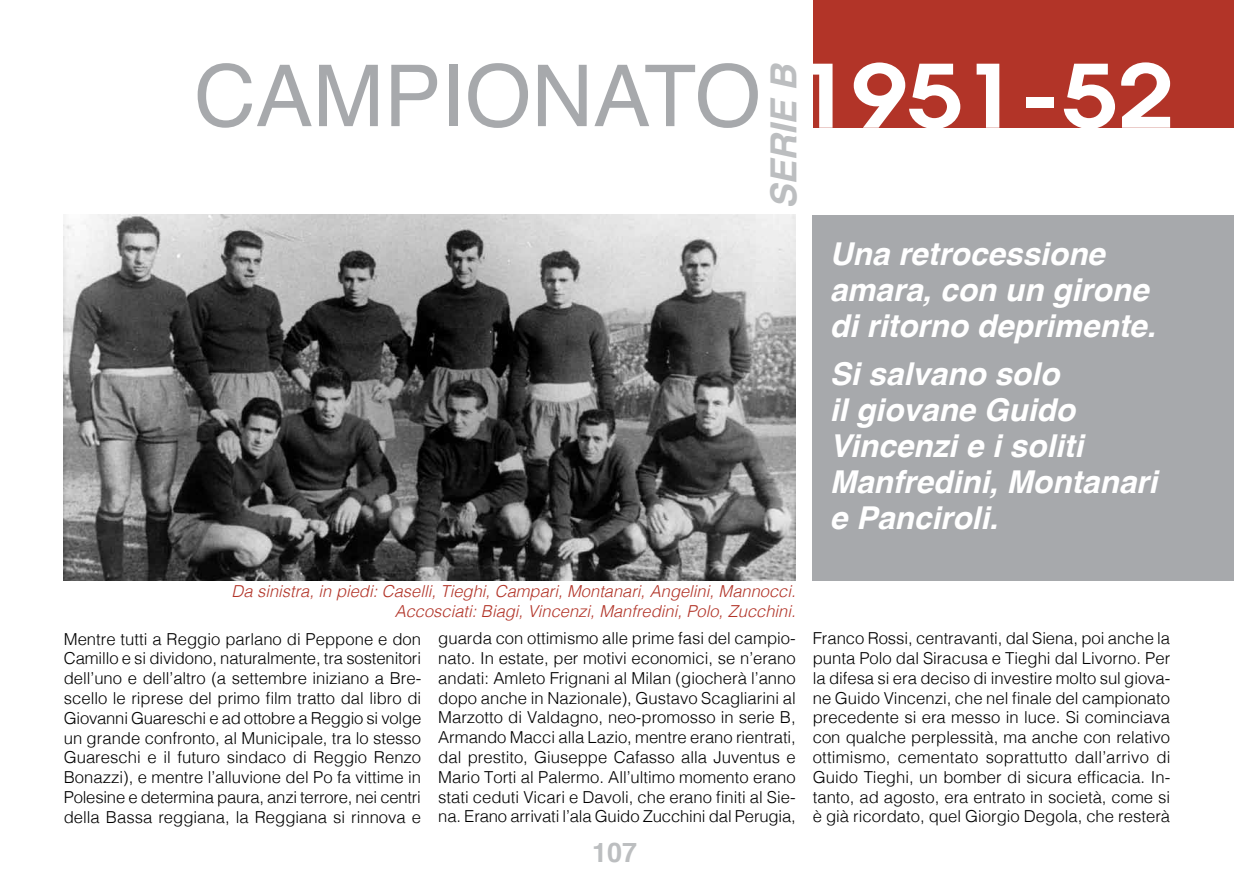
<style>
.page{position:relative;width:1234px;height:893px;background:#fff}
.page>*{position:absolute;margin:0;border:0;box-sizing:border-box;transform-origin:0 0}
.t1{font:85.5px "Helvetica";color:#a7a9ac}
.t2{font:italic 700 36px "Helvetica";color:#bcbec0}
.t3{font:italic 700 31.5px/36px "Helvetica";color:#fff}
.t4{font:700 27px "Helvetica";color:#bcbec0}
.t5{font:300 16.5px/19.8px "Helvetica";color:#000;text-align:justify}
.t6{font:italic 300 16.5px/19.8px "Helvetica";color:#b23428;text-align:right}
.s1{font-family:"Avant Garde";font-weight:600;font-size:86.55px;color:#fff}
</style>
<div class="page">
<div style="left:812px;top:0;width:421px;height:128px;background:#b23428"></div>
<div style="left:812px;top:215px;width:421px;height:365px;background:#a7a9ac"></div>
<img style="left:64px;top:215px;width:731px;height:365px">
<h1 class="t1" style="left:194px;top:30px;width:981px">CAMPIONATO <span class="s1">1951-52</span></h1>
<h2 class="t2" style="left:754px;top:209px;width:147px;rotate:-90deg">serie B</h2>
<p class="t6" style="left:231px;top:581px;width:565px">Da sinistra, in piedi: Caselli, Tieghi, Campari, Montanari, Angelini, Mannocci.<br>Accosciati: Biagi, Vincenzi, Manfredini, Polo, Zucchini.</p>
<h3 class="t3" style="left:829px;top:236px;width:327px">Una retrocessione amara, con un girone di ritorno deprimente.</h3>
<h3 class="t3" style="left:829px;top:357px;width:329px">Si salvano solo<br>il giovane Guido<br>Vincenzi e i soliti<br>Manfredini, Montanari e Panciroli.</h3>
<p class="t5" style="left:64px;top:628px;width:359px">Mentre tutti a Reggio parlano di Peppone e don Camillo e si dividono, naturalmente, tra sostenitori dell’uno e dell’altro (a settembre iniziano a Bre&shy;scello le riprese del primo film tratto dal libro di Giovanni Guareschi e ad ottobre a Reggio si volge un grande confronto, al Municipale, tra lo stesso Guareschi e il futuro sindaco di Reggio Renzo Bonazzi), e mentre l’alluvione del Po fa vittime in Polesine e determina paura, anzi terrore, nei centri della Bassa reggiana, la Reggiana si rinnova e</p>
<p class="t5" style="left:438px;top:627px;width:359px">guarda con ottimismo alle prime fasi del campio&shy;nato. In estate, per motivi economici, se n’erano andati: Amleto Frignani al Milan (giocherà l’anno dopo anche in Nazionale), Gustavo Scagliarini al Marzotto di Valdagno, neo-promosso in serie B, Armando Macci alla Lazio, mentre erano rientrati, dal prestito, Giuseppe Cafasso alla Juventus e Mario Torti al Palermo. All’ultimo momento erano stati ceduti Vicari e Davoli, che erano finiti al Sie&shy;na. Erano arrivati l’ala Guido Zucchini dal Perugia,</p>
<p class="t5" style="left:812px;top:627px;width:359px">Franco Rossi, centravanti, dal Siena, poi anche la punta Polo dal Siracusa e Tieghi dal Livorno. Per la difesa si era deciso di investire molto sul giova&shy;ne Guido Vincenzi, che nel finale del campionato precedente si era messo in luce. Si cominciava con qualche perplessità, ma anche con relativo ottimismo, cementato soprattutto dall’arrivo di Guido Tieghi, un bomber di sicura efficacia. In&shy;tanto, ad agosto, era entrato in società, come si è già ricordato, quel Giorgio Degola, che resterà</p>
<h3 class="t4" style="left:592px;top:831px;width:47px">107</h3>
</div>
